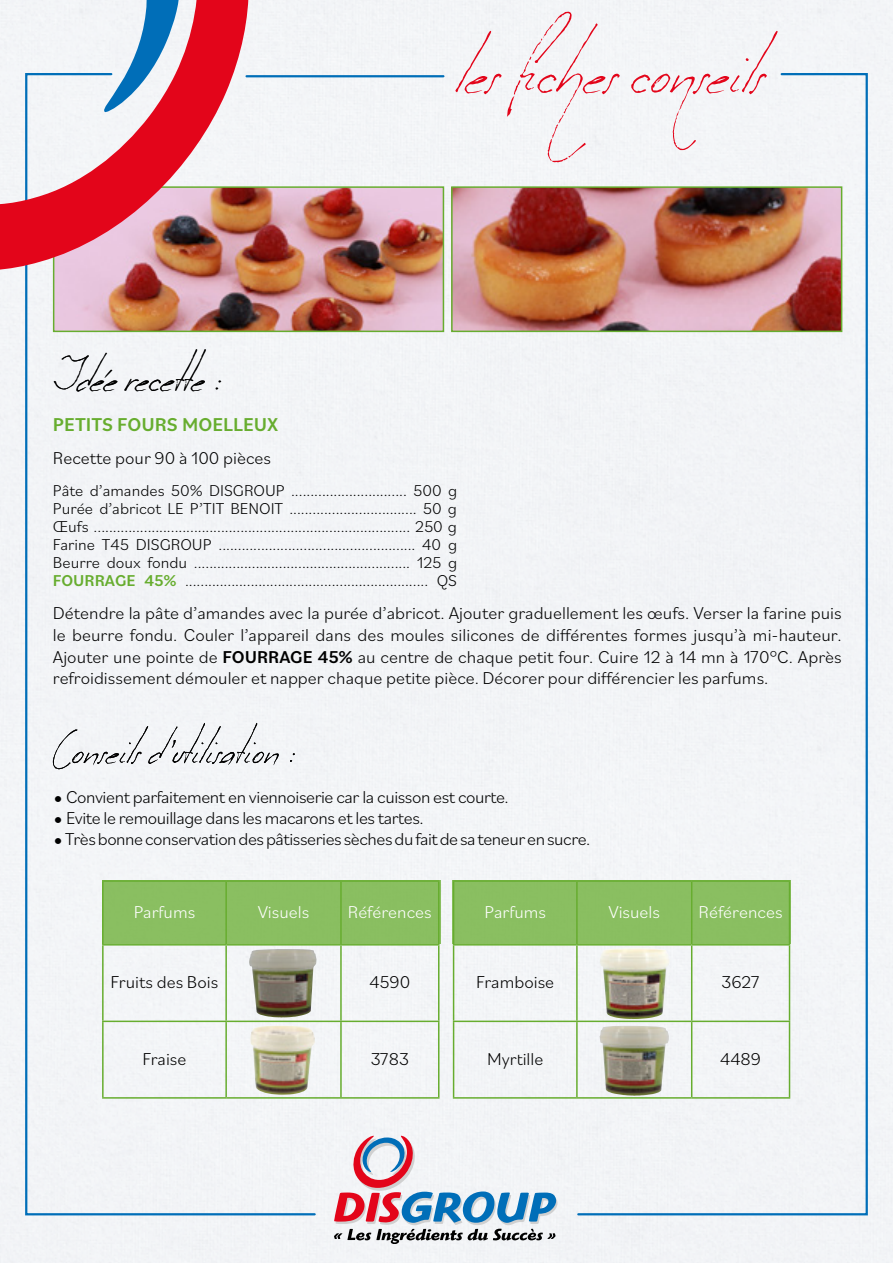
<style>
.page{position:relative;width:893px;height:1263px;background:#f3f4f7}
.page>*{position:absolute;margin:0;border:0;box-sizing:border-box;transform-origin:0 0}
.t1{font:67.5px "Milonguita";color:#e3051a}
.t2{font:42px "Milonguita";color:#000}
.t3{font:500 19.5px "Bilo";color:#67ad2f}
.t4{font:300 18px/21.6px "Bilo";letter-spacing:-.025em;color:#000;text-align:justify}
.t5{font:300 18px "Bilo";color:#000}
.t6{font:300 18px "Bilo";color:#fff}
.t7{font:300 16.5px/18px "Bilo";color:#000;text-align:justify}
.s1{font-weight:500;color:#67ad2f}
.s2{font-weight:500}
.s3{font-size:28.5px}
</style>
<div class="page">
<div style="left:24px;top:72px;width:293px;height:1144px;background:#f3f4f7"></div>
<hr style="left:247px;top:75px;width:196px;height:2px;background:#006eb8">
<svg style="left:334px;top:1135px;width:223px;height:108px"></svg>
<div style="left:576px;top:72px;width:293px;height:1144px;background:#f2f4f7"></div>
<img style="left:52px;top:185px;width:393px;height:148px">
<svg style="left:0;top:0;width:258px;height:280px"></svg>
<svg style="left:53px;top:723px;width:242px;height:46px"></svg>
<div style="left:453px;top:880px;width:338px;height:64px;background:#8abf61"></div>
<div style="left:102px;top:880px;width:338px;height:64px;background:#8abf61"></div>
<hr style="left:102px;top:882px;width:2px;height:62px;background:#67ad2f">
<hr style="left:225px;top:882px;width:2px;height:62px;background:#67ad2f">
<hr style="left:340px;top:882px;width:2px;height:62px;background:#67ad2f">
<hr style="left:102px;top:880px;width:124px;height:2px;background:#67ad2f">
<hr style="left:226px;top:880px;width:115px;height:2px;background:#67ad2f">
<hr style="left:341px;top:880px;width:98px;height:2px;background:#67ad2f">
<hr style="left:102px;top:944px;width:124px;height:1px;background:#67ad2f">
<hr style="left:226px;top:944px;width:115px;height:1px;background:#67ad2f">
<hr style="left:341px;top:944px;width:98px;height:1px;background:#67ad2f">
<hr style="left:438px;top:882px;width:1px;height:62px;background:#67ad2f">
<hr style="left:102px;top:945px;width:2px;height:75px;background:#67ad2f">
<hr style="left:102px;top:1022px;width:2px;height:75px;background:#67ad2f">
<hr style="left:102px;top:1020px;width:124px;height:2px;background:#67ad2f">
<hr style="left:102px;top:1097px;width:124px;height:2px;background:#67ad2f">
<hr style="left:225px;top:945px;width:2px;height:75px;background:#67ad2f">
<hr style="left:340px;top:945px;width:2px;height:75px;background:#67ad2f">
<hr style="left:225px;top:1022px;width:2px;height:75px;background:#67ad2f">
<hr style="left:340px;top:1022px;width:2px;height:75px;background:#67ad2f">
<hr style="left:226px;top:1020px;width:115px;height:2px;background:#67ad2f">
<hr style="left:341px;top:1020px;width:98px;height:2px;background:#67ad2f">
<hr style="left:226px;top:1097px;width:115px;height:2px;background:#67ad2f">
<hr style="left:341px;top:1097px;width:98px;height:2px;background:#67ad2f">
<hr style="left:438px;top:945px;width:1px;height:75px;background:#67ad2f">
<hr style="left:438px;top:1022px;width:1px;height:75px;background:#67ad2f">
<img style="left:249px;top:949px;width:68px;height:68px">
<img style="left:250px;top:1025px;width:65px;height:70px">
<hr style="left:453px;top:882px;width:1px;height:62px;background:#67ad2f">
<hr style="left:576px;top:882px;width:2px;height:62px;background:#67ad2f">
<hr style="left:691px;top:882px;width:1px;height:62px;background:#67ad2f">
<hr style="left:453px;top:880px;width:124px;height:2px;background:#67ad2f">
<hr style="left:577px;top:880px;width:115px;height:2px;background:#67ad2f">
<hr style="left:692px;top:880px;width:98px;height:2px;background:#67ad2f">
<hr style="left:453px;top:944px;width:124px;height:1px;background:#67ad2f">
<hr style="left:577px;top:944px;width:115px;height:1px;background:#67ad2f">
<hr style="left:692px;top:944px;width:98px;height:1px;background:#67ad2f">
<hr style="left:789px;top:882px;width:1px;height:62px;background:#67ad2f">
<hr style="left:453px;top:945px;width:1px;height:75px;background:#67ad2f">
<hr style="left:453px;top:1022px;width:1px;height:75px;background:#67ad2f">
<hr style="left:453px;top:1020px;width:124px;height:2px;background:#67ad2f">
<hr style="left:453px;top:1097px;width:124px;height:2px;background:#67ad2f">
<hr style="left:576px;top:945px;width:2px;height:75px;background:#67ad2f">
<hr style="left:691px;top:945px;width:1px;height:75px;background:#67ad2f">
<hr style="left:576px;top:1022px;width:2px;height:75px;background:#67ad2f">
<hr style="left:691px;top:1022px;width:1px;height:75px;background:#67ad2f">
<hr style="left:577px;top:1020px;width:115px;height:2px;background:#67ad2f">
<hr style="left:692px;top:1020px;width:98px;height:2px;background:#67ad2f">
<hr style="left:577px;top:1097px;width:115px;height:2px;background:#67ad2f">
<hr style="left:692px;top:1097px;width:98px;height:2px;background:#67ad2f">
<hr style="left:789px;top:945px;width:1px;height:75px;background:#67ad2f">
<hr style="left:789px;top:1022px;width:1px;height:75px;background:#67ad2f">
<img style="left:600px;top:948px;width:70px;height:71px">
<img style="left:599px;top:1026px;width:70px;height:70px">
<img style="left:454px;top:189px;width:385px;height:140px">
<div style="left:451px;top:186px;width:391px;height:146px;border:2px solid #67ad2f"></div>
<h2 class="t2" style="left:53px;top:351px;width:171px">Idée recette :</h2>
<p class="t3" style="left:53px;top:411px;width:227px">PETITS FOURS MOELLEUX</p>
<h1 class="t1" style="left:455px;top:29px;width:309px">les fiches conseils</h1>
<p class="t5" style="left:53px;top:446px;width:220px">Recette pour 90 à 100 pièces</p>
<p class="t7" style="left:53px;top:481px;width:406px">Pâte d’amandes 50% DISGROUP .............................. 500 g Purée d’abricot LE P’TIT BENOIT ................................. 50 g Œufs .................................................................................. 250 g Farine T45 DISGROUP ................................................... 40 g Beurre doux fondu ........................................................ 125 g <span class="s1">FOURRAGE 45%</span> ............................................................... QS</p>
<p class="t4" style="left:53px;top:602px;width:790px">Détendre la pâte d’amandes avec la purée d’abricot. Ajouter graduellement les œufs. Verser la farine puis le beurre fondu. Couler l’appareil dans des moules silicones de différentes formes jusqu’à mi-hauteur.<br>Ajouter une pointe de <span class="s2">FOURRAGE 45%</span> au centre de chaque petit four. Cuire 12 à 14 mn à 170°C. Après refroidissement démouler et napper chaque petite pièce. Décorer pour différencier les parfums.</p>
<p class="t4" style="left:53px;top:785px;width:457px"><span class="s3">•</span> Convient parfaitement en viennoiserie car la cuisson est courte.</p>
<p class="t4" style="left:53px;top:806px;width:372px"><span class="s3">•</span> Evite le remouillage dans les macarons et les tartes.</p>
<p class="t4" style="left:53px;top:827px;width:539px"><span class="s3">•</span> Très bonne conservation des pâtisseries sèches du fait de sa teneur en sucre.</p>
<p class="t6" style="left:134px;top:900px;width:63px">Parfums</p>
<p class="t6" style="left:258px;top:900px;width:53px">Visuels</p>
<p class="t6" style="left:348px;top:900px;width:85px">Références</p>
<p class="t6" style="left:484px;top:900px;width:63px">Parfums</p>
<p class="t6" style="left:608px;top:900px;width:53px">Visuels</p>
<p class="t6" style="left:699px;top:900px;width:85px">Références</p>
<p class="t5" style="left:111px;top:970px;width:109px">Fruits des Bois</p>
<p class="t4" style="left:369px;top:971px;width:42px">4590</p>
<p class="t5" style="left:476px;top:970px;width:80px">Framboise</p>
<p class="t4" style="left:721px;top:971px;width:40px">3627</p>
<p class="t4" style="left:142px;top:1047px;width:46px">Fraise</p>
<p class="t4" style="left:371px;top:1047px;width:40px">3783</p>
<p class="t5" style="left:487px;top:1046px;width:58px">Myrtille</p>
<p class="t4" style="left:720px;top:1047px;width:42px">4489</p>
</div>
